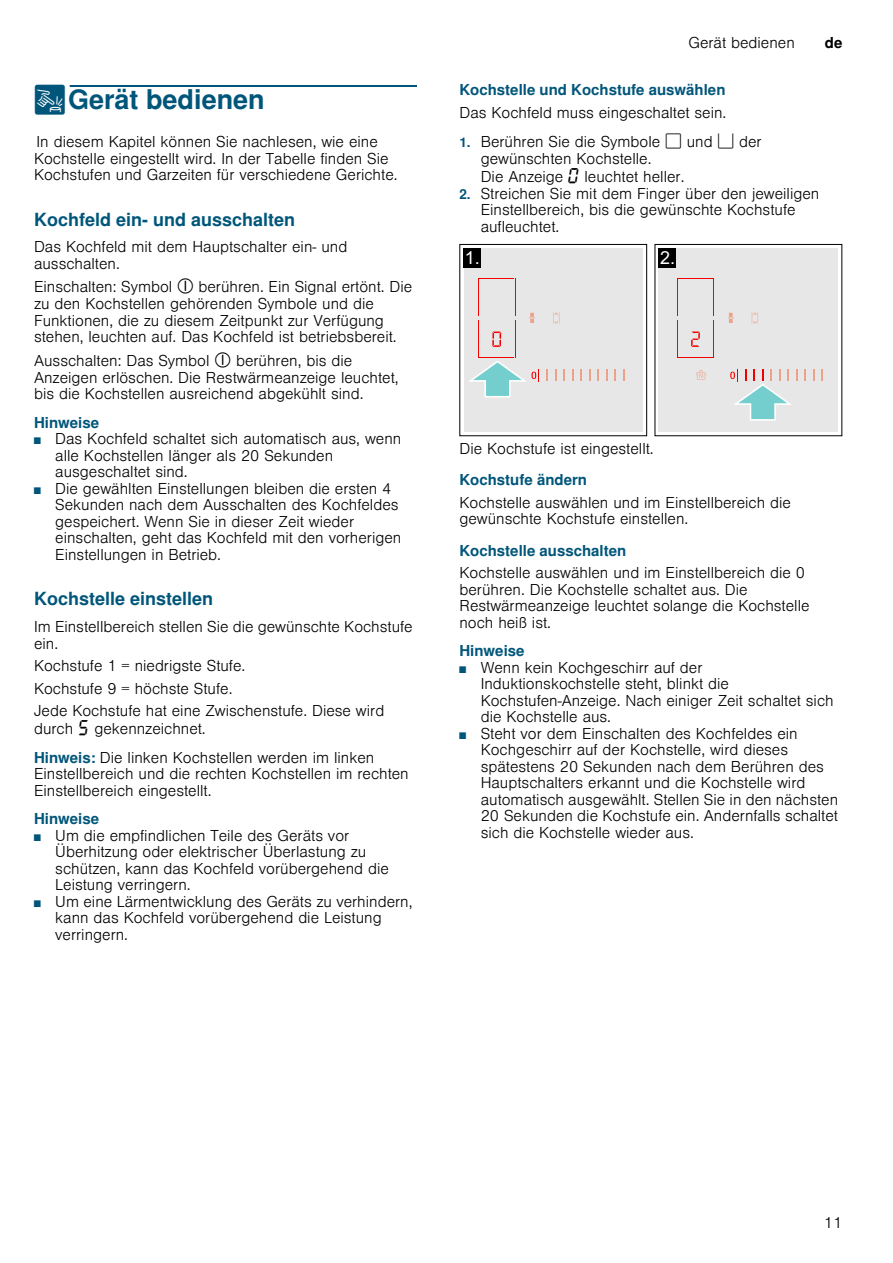
<style>
.page{position:relative;width:893px;height:1263px;background:#fff}
.page>*{position:absolute;margin:0;border:0;box-sizing:border-box;transform-origin:0 0}
.t1{font:700 27px "Nimbus San L";color:#00567a}
.t2{font:700 18px "Nimbus San L";color:#00567a}
.t3{font:300 15px/16.5px "Nimbus San L";color:#000}
.t4{font:700 15px "Nimbus San L";color:#00567a}
.t5{font:700 15px "Nimbus San L";color:#000}
.s1{font-family:"BSH Symb PG2";font-weight:400}
.s2{font-family:"BSH Symb All";font-weight:400;font-size:16.5px}
.s3{font-size:9px;color:#00567a}
.s4{font-weight:700;color:#00567a}
.s5{font-weight:700;font-size:13.5px;color:#00567a}
.s6{font-family:"BSH Symb PH2";font-weight:400;font-size:16.5px}
.s7{font-family:"BSH Symb PH4";font-weight:400;font-size:16.5px}
</style>
<div class="page">
<div style="left:70px;top:85px;width:347px;height:2px;border:1px solid #00567a"></div>
<svg style="left:459px;top:244px;width:383px;height:192px;background:#e4e3e3"></svg>
<div style="left:464px;top:248px;width:17px;height:19px;background:#000"></div>
<div style="left:658px;top:248px;width:17px;height:19px;background:#000"></div>
<svg style="left:546px;top:369px;width:2px;height:12px"></svg>
<svg style="left:554px;top:369px;width:2px;height:12px"></svg>
<svg style="left:571px;top:369px;width:2px;height:12px"></svg>
<svg style="left:588px;top:369px;width:2px;height:12px"></svg>
<svg style="left:605px;top:369px;width:2px;height:12px"></svg>
<svg style="left:622px;top:369px;width:2px;height:12px"></svg>
<svg style="left:563px;top:369px;width:2px;height:12px"></svg>
<svg style="left:580px;top:369px;width:2px;height:12px"></svg>
<svg style="left:597px;top:369px;width:2px;height:12px"></svg>
<svg style="left:614px;top:369px;width:2px;height:12px"></svg>
<svg style="left:492px;top:332px;width:9px;height:15px"></svg>
<hr style="left:479px;top:357px;width:35px;height:1px;background:#f40000">
<hr style="left:478px;top:320px;width:1px;height:38px;background:#f40000">
<hr style="left:514px;top:320px;width:1px;height:38px;background:#f40000">
<hr style="left:479px;top:278px;width:35px;height:1px;background:#f40000">
<hr style="left:478px;top:278px;width:1px;height:37px;background:#f40000">
<hr style="left:514px;top:278px;width:1px;height:37px;background:#f40000">
<svg style="left:804px;top:369px;width:2px;height:12px"></svg>
<svg style="left:821px;top:369px;width:2px;height:12px"></svg>
<svg style="left:813px;top:369px;width:1px;height:12px"></svg>
<hr style="left:678px;top:357px;width:34px;height:1px;background:#f40000">
<hr style="left:676px;top:320px;width:1px;height:38px;background:#f40000">
<hr style="left:713px;top:320px;width:1px;height:38px;background:#f40000">
<hr style="left:678px;top:278px;width:34px;height:1px;background:#f40000">
<hr style="left:676px;top:278px;width:1px;height:37px;background:#f40000">
<hr style="left:713px;top:278px;width:1px;height:37px;background:#f40000">
<svg style="left:730px;top:369px;width:67px;height:52px;background:#cfdad9"></svg>
<svg style="left:465px;top:359px;width:74px;height:39px;background:#c9dfdf"></svg>
<svg style="left:691px;top:332px;width:9px;height:15px"></svg>
<svg style="left:553px;top:312px;width:7px;height:12px"></svg>
<svg style="left:529px;top:313px;width:6px;height:10px"></svg>
<svg style="left:751px;top:312px;width:7px;height:12px"></svg>
<svg style="left:727px;top:313px;width:7px;height:10px"></svg>
<svg style="left:695px;top:370px;width:11px;height:10px"></svg>
<h1 class="t1" style="left:34px;top:83px;width:232px"><span class="s1">1</span>Gerät bedienen</h1>
<p class="t3" style="left:34px;top:132px;width:365px">In diesem Kapitel können Sie nachlesen, wie eine<br>Kochstelle eingestellt wird. In der Tabelle finden Sie<br>Kochstufen und Garzeiten für verschiedene Gerichte.</p>
<p class="t2" style="left:34px;top:208px;width:263px">Kochfeld ein- und ausschalten</p>
<p class="t3" style="left:34px;top:237px;width:315px">Das Kochfeld mit dem Hauptschalter ein- und ausschalten.</p>
<p class="t3" style="left:34px;top:277px;width:379px">Einschalten: Symbol <span class="s2">#</span> berühren. Ein Signal ertönt. Die zu den Kochstellen gehörenden Symbole und die Funktionen, die zu diesem Zeitpunkt zur Verfügung stehen, leuchten auf. Das Kochfeld ist betriebsbereit.</p>
<p class="t3" style="left:34px;top:351px;width:366px">Ausschalten: Das Symbol <span class="s2">#</span> berühren, bis die<br>Anzeigen erlöschen. Die Restwärmeanzeige leuchtet, bis die Kochstellen ausreichend abgekühlt sind.</p>
<p class="t4" style="left:34px;top:413px;width:67px">Hinweise</p>
<p class="t3" style="left:55px;top:429px;width:347px;text-indent:-21px"><span class="s3">■</span> Das Kochfeld schaltet sich automatisch aus, wenn alle Kochstellen länger als 20 Sekunden ausgeschaltet sind.</p>
<p class="t3" style="left:55px;top:479px;width:347px;text-indent:-21px"><span class="s3">■</span> Die gewählten Einstellungen bleiben die ersten 4<br>Sekunden nach dem Ausschalten des Kochfeldes gespeichert. Wenn Sie in dieser Zeit wieder einschalten, geht das Kochfeld mit den vorherigen Einstellungen in Betrieb.</p>
<p class="t2" style="left:34px;top:588px;width:181px">Kochstelle einstellen</p>
<p class="t3" style="left:34px;top:617px;width:380px">Im Einstellbereich stellen Sie die gewünschte Kochstufe ein.</p>
<p class="t3" style="left:34px;top:653px;width:352px;line-height:22.5px">Kochstufe 1 = niedrigste Stufe.<br>Kochstufe 9 = höchste Stufe.<br>Jede Kochstufe hat eine Zwischenstufe. Diese wird</p>
<p class="t3" style="left:34px;top:712px;width:342px;line-height:29px">durch <span class="s2">†</span> gekennzeichnet.<br><span class="s4">Hinweis:</span> Die linken Kochstellen werden im linken</p>
<p class="t3" style="left:34px;top:764px;width:376px">Einstellbereich und die rechten Kochstellen im rechten<br>Einstellbereich eingestellt.</p>
<p class="t4" style="left:34px;top:809px;width:67px">Hinweise</p>
<p class="t3" style="left:55px;top:825px;width:335px;text-indent:-21px"><span class="s3">■</span> Um die empfindlichen Teile des Geräts vor Überhitzung oder elektrischer Überlastung zu schützen, kann das Kochfeld vorübergehend die Leistung verringern.</p>
<p class="t3" style="left:55px;top:891px;width:359px;text-indent:-21px"><span class="s3">■</span> Um eine Lärmentwicklung des Geräts zu verhindern, kann das Kochfeld vorübergehend die Leistung verringern.</p>
<p class="t3" style="left:688px;top:33px;width:108px">Gerät bedienen</p>
<p class="t5" style="left:824px;top:34px;width:19px">de</p>
<p class="t4" style="left:459px;top:80px;width:267px">Kochstelle und Kochstufe auswählen</p>
<p class="t3" style="left:459px;top:103px;width:268px">Das Kochfeld muss eingeschaltet sein.</p>
<p class="t3" style="left:480px;top:132px;width:282px;line-height:17.2px;text-indent:-21px"><span class="s5">1.</span> Berühren Sie die Symbole <span class="s6">"</span> und <span class="s7">Ä</span> der gewünschten Kochstelle.<br>Die Anzeige <span class="s2">‹</span> leuchtet heller.</p>
<p class="t3" style="left:480px;top:184px;width:340px;text-indent:-21px"><span class="s5">2.</span> Streichen Sie mit dem Finger über den jeweiligen<br>Einstellbereich, bis die gewünschte Kochstufe aufleuchtet.</p>
<p class="t3" style="left:459px;top:439px;width:196px">Die Kochstufe ist eingestellt.</p>
<p class="t4" style="left:459px;top:470px;width:129px">Kochstufe ändern</p>
<p class="t3" style="left:459px;top:493px;width:333px">Kochstelle auswählen und im Einstellbereich die gewünschte Kochstufe einstellen.</p>
<p class="t4" style="left:459px;top:541px;width:168px">Kochstelle ausschalten</p>
<p class="t3" style="left:459px;top:563px;width:351px">Kochstelle auswählen und im Einstellbereich die 0 berühren. Die Kochstelle schaltet aus. Die Restwärmeanzeige leuchtet solange die Kochstelle noch heiß ist.</p>
<p class="t4" style="left:459px;top:641px;width:67px">Hinweise</p>
<p class="t3" style="left:480px;top:658px;width:354px;text-indent:-21px"><span class="s3">■</span> Wenn kein Kochgeschirr auf der Induktionskochstelle steht, blinkt die Kochstufen-Anzeige. Nach einiger Zeit schaltet sich die Kochstelle aus.</p>
<p class="t3" style="left:480px;top:724px;width:359px;text-indent:-21px"><span class="s3">■</span> Steht vor dem Einschalten des Kochfeldes ein Kochgeschirr auf der Kochstelle, wird dieses spätestens 20 Sekunden nach dem Berühren des Hauptschalters erkannt und die Kochstelle wird automatisch ausgewählt. Stellen Sie in den nächsten 20 Sekunden die Kochstufe ein. Andernfalls schaltet sich die Kochstelle wieder aus.</p>
<p class="t3" style="left:824px;top:1213px;width:20px">11</p>
</div>
